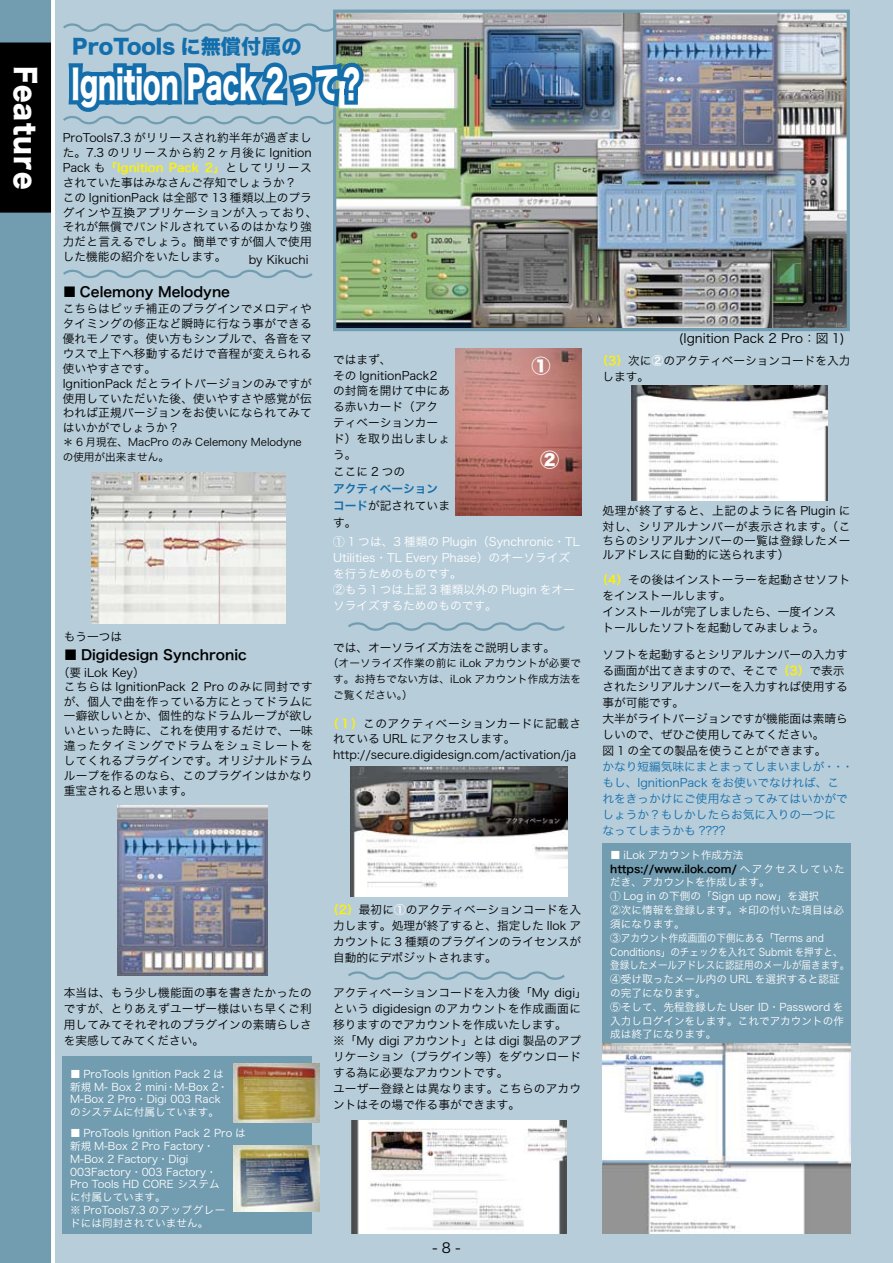
<style>
.page{position:relative;width:893px;height:1263px;background:#fff}
.page>*{position:absolute;margin:0;border:0;box-sizing:border-box;transform-origin:0 0}
.t1{font:39.3px "Hira Kaku Std W8";color:#fff;scale:.62 1}
.t2{font:28.05px "Hira Kaku Std W8";letter-spacing:.05em;color:#fff;scale:.91 1}
.t3{font:20.25px "Hira Kaku Std W8";color:#136eab}
.t4{font:19.2px "Hira Kaku Std W8";color:#fff}
.t5{font:13.8px "Hira Kaku Pro W6";color:#000}
.t6{font:13.8px "Hira Kaku Pro W3";color:#000}
.t7{font:12.75px "Hira Kaku Pro W3";color:#000}
.t8{font:11.7px/15.9px "Hira Kaku Pro W3";color:#000}
.t9{font:11.7px/15.9px "Hira Kaku Pro W3";color:#fff}
.t10{font:11.7px/15.9px "Hira Kaku Pro W3";color:#136eab}
.t11{font:11.7px/15.9px "Hira Kaku Pro W3";letter-spacing:.04em;color:#000}
.t12{font:11.7px "Hira Kaku Pro W6";color:#fff100}
.t13{font:11.7px "Hira Kaku Pro W6";color:#136eab}
.t14{font:10.65px/13.8px "Hira Kaku Pro W3";color:#fff}
.t15{font:10.65px/15.9px "Hira Kaku Pro W3";color:#000}
.t16{font:10.65px "Hira Kaku Pro W6";color:#000}
.s1{font-family:"Hira Kaku Pro W3";color:#000}
.s2{font-family:"Hira Kaku Pro W6";color:#136eab}
.s3{font-family:"Hira Kaku Pro W6";color:#fff100}
.s4{font-family:"Hira Kaku Pro W6";color:#fff}
.s5{font-family:"Hira Kaku Pro W3";color:#fff}
</style>
<div class="page">
<div style="left:55px;top:0;width:838px;height:1263px;background:#b7cdda"></div>
<div style="left:602px;top:843px;width:248px;height:390px;background:#729cb0"></div>
<svg style="left:63px;top:23px;width:270px;height:9px"></svg>
<div style="left:0;top:0;width:51px;height:1263px;background:#729cb0"></div>
<div style="left:0;top:43px;width:51px;height:170px;background:#000"></div>
<img style="left:337px;top:14px;width:509px;height:313px">
<div style="left:333px;top:10px;width:517px;height:321px;border:3px solid #729cb0"></div>
<img style="left:91px;top:472px;width:195px;height:152px">
<img style="left:117px;top:805px;width:150px;height:170px">
<img style="left:351px;top:766px;width:216px;height:130px">
<svg style="left:63px;top:269px;width:250px;height:10px"></svg>
<div style="left:63px;top:1056px;width:249px;height:177px;background:#729cb0"></div>
<img style="left:234px;top:1063px;width:85px;height:60px">
<img style="left:234px;top:1145px;width:86px;height:67px">
<svg style="left:348px;top:622px;width:217px;height:9px"></svg>
<img style="left:602px;top:1044px;width:248px;height:189px">
<img style="left:455px;top:349px;width:126px;height:167px">
<img style="left:63px;top:57px;width:780px;height:70px">
<img style="left:351px;top:1120px;width:216px;height:113px">
<img style="left:631px;top:386px;width:196px;height:114px">
<svg style="left:348px;top:971px;width:217px;height:9px"></svg>
<h2 class="t2" style="left:41px;top:66px;width:137px;rotate:90deg">Feature</h2>
<h3 class="t3" style="left:72px;top:35px;width:231px">ProTools に無償付属の</h3>
<h1 class="t1" style="left:72px;top:62px;width:473px">Ignition Pack 2 って？</h1>
<p class="t8" style="left:63px;top:129px;width:251px;line-height:14.9px">ProTools7.3 がリリースされ約半年が過ぎました。7.3 のリリースから約２ヶ月後に Ignition</p>
<p class="t12" style="left:63px;top:157px;width:251px"><span class="s1">Pack も</span>「Ignition Pack 2」<span class="s1">としてリリース</span></p>
<p class="t8" style="left:63px;top:174px;width:256px;line-height:14.9px">されていた事はみなさんご存知でしょうか？<br>この IgnitionPack は全部で 13 種類以上のプラグインや互換アプリケーションが入っており、それが無償でバンドルされているのはかなり強力だと言えるでしょう。簡単ですが個人で使用した機能の紹介をいたします。</p>
<p class="t5" style="left:63px;top:279px;width:169px">■ Celemony Melodyne</p>
<p class="t8" style="left:63px;top:301px;width:251px;line-height:14.9px">こちらはピッチ補正のプラグインでメロディやタイミングの修正など瞬時に行なう事ができる優れモノです。使い方もシンプルで、各音をマウスで上下へ移動するだけで音程が変えられる使いやすさです。<br>IgnitionPack だとライトバージョンのみですが使用していただいた後、使いやすさや感覚が伝われば正規バージョンをお使いになられてみてはいかがでしょうか？</p>
<p class="t15" style="left:63px;top:434px;width:241px;line-height:14.9px">＊ 6 月現在、MacPro のみ Celemony Melodyneの使用が出来ません。</p>
<p class="t8" style="left:249px;top:251px;width:61px">by Kikuchi</p>
<p class="t8" style="left:333px;top:350px;width:118px">ではまず、<br>その IgnitionPack2の封筒を開けて中にある赤いカード（アクティベーションカード）を取り出しましょう。<br>ここに 2 つの</p>
<p class="t13" style="left:333px;top:478px;width:107px">アクティベーション</p>
<p class="t8" style="left:333px;top:497px;width:118px;line-height:17px"><span class="s2">コード</span>が記されています。</p>
<h3 class="t4" style="left:531px;top:355px;width:21px">①</h3>
<h3 class="t4" style="left:540px;top:449px;width:21px">②</h3>
<p class="t8" style="left:64px;top:627px;width:60px">もう一つは</p>
<p class="t5" style="left:64px;top:642px;width:184px">■ Digidesign Synchronic</p>
<p class="t8" style="left:64px;top:664px;width:251px;line-height:14.7px;text-indent:-6px">（要 iLok Key）<br>こちらは IgnitionPack 2 Pro のみに同封ですが、個人で曲を作っている方にとってドラムに一癖欲しいとか、個性的なドラムループが欲しいといった時に、これを使用するだけで、一味違ったタイミングでドラムをシュミレートをしてくれるプラグインです。オリジナルドラムループを作るのなら、このプラグインはかなり重宝されると思います。</p>
<p class="t9" style="left:333px;top:533px;width:248px">① 1 つは、3 種類の Plugin（Synchronic・TL<br>Utilities・TL Every Phase）のオーソライズを行うためのものです。<br>②もう１つは上記 3 種類以外の Plugin をオーソライズするためのものです。</p>
<p class="t8" style="left:333px;top:639px;width:224px">では、オーソライズ方法をご説明します。</p>
<p class="t15" style="left:333px;top:654px;width:250px;text-align:justify;text-indent:-5px">（オーソライズ作業の前に iLok アカウントが必要です。お持ちでない方は、iLok アカウント作成方法をご覧ください。）</p>
<p class="t8" style="left:333px;top:714px;width:249px;text-indent:-6px"><span class="s3">（１）</span>このアクティベーションカードに記載されている URL にアクセスします。http://secure.digidesign.com/activation/ja</p>
<p class="t8" style="left:64px;top:984px;width:250px;text-align:justify">本当は、もう少し機能面の事を書きたかったのですが、とりあえずユーザー様はいち早くご利用してみてそれぞれのプラグインの素晴らしさを実感してみてください。</p>
<p class="t14" style="left:70px;top:1067px;width:159px;line-height:12.8px">■ ProTools Ignition Pack 2 は新規 M- Box 2 mini・M-Box 2・<br>M-Box 2 Pro・Digi 003 Rackのシステムに付属しています。</p>
<p class="t14" style="left:70px;top:1126px;width:177px;line-height:12.8px">■ ProTools Ignition Pack 2 Pro は新規 M-Box 2 Pro Factory・<br>M-Box 2 Factory・Digi<br>003Factory・003 Factory・<br>Pro Tools HD CORE システム<br>に付属しています。<br>※ ProTools7.3 のアップグレー<br>ドには同封されていません。</p>
<p class="t8" style="left:333px;top:901px;width:250px;text-align:justify;text-indent:-6px"><span class="s3">（2）</span>最初に<span class="s4">①</span>のアクティベーションコードを入力します。処理が終了すると、指定した Ilok アカウントに 3 種類のプラグインのライセンスが自動的にデポジットされます。</p>
<p class="t8" style="left:333px;top:984px;width:255px">アクティベーションコードを入力後「My digi」という digidesign のアカウントを作成画面に移りますのでアカウントを作成いたします。<br>※「My digi アカウント」とは digi 製品のアプリケーション（プラグイン等）をダウンロードする為に必要なアカウントです。<br>ユーザー登録とは異なります。こちらのアカウントはその場で作る事ができます。</p>
<p class="t6" style="left:432px;top:1236px;width:30px">- -</p>
<p class="t7" style="left:679px;top:327px;width:167px">(Ignition Pack 2 Pro：図 1)</p>
<p class="t8" style="left:602px;top:352px;width:250px;text-indent:-6px"><span class="s3">（3）</span>次に<span class="s4">②</span>のアクティベーションコードを入力します。</p>
<p class="t11" style="left:602px;top:502px;width:250px">処理が終了すると、上記のように各 Plugin に対し、シリアルナンバーが表示されます。（こ</p>
<p class="t8" style="left:602px;top:532px;width:250px;line-height:13.8px">ちらのシリアルナンバーの一覧は登録したメールアドレスに自動的に送られます）</p>
<p class="t8" style="left:602px;top:570px;width:250px;text-indent:-6px"><span class="s3">（4）</span>その後はインストーラーを起動させソフトをインストールします。<br>インストールが完了しましたら、一度インストールしたソフトを起動してみましょう。</p>
<p class="t8" style="left:602px;top:646px;width:247px">ソフトを起動するとシリアルナンバーの入力する画面が出てきますので、そこで<span class="s3">（3）</span>で表示されたシリアルナンバーを入力すれば使用する事が可能です。<br>大半がライトバージョンですが機能面は素晴らしいので、ぜひご使用してみてください。<br>図 1 の全ての製品を使うことができます。</p>
<p class="t10" style="left:602px;top:758px;width:252px">かなり短編気味にまとまってしまいましが・・・もし、IgnitionPack をお使いでなければ、これをきっかけにご使用なさってみてはいかがでしょうか？もしかしたらお気に入りの一つに<br>なってしまうかも ????</p>
<p class="t14" style="left:610px;top:847px;width:135px">■ iLok アカウント作成方法</p>
<p class="t16" style="left:610px;top:859px;width:236px">https://www.ilok.com/ <span class="s5">へアクセスしていた</span></p>
<p class="t14" style="left:610px;top:875px;width:241px">だき、アカウントを作成します。<br>① Log in の下側の「Sign up now」を選択<br>②次に情報を登録します。＊印の付いた項目は必須になります。<br>③アカウント作成画面の下側にある「Terms and<br>Conditions」のチェックを入れて Submit を押すと、登録したメールアドレスに認証用のメールが届きます。<br>④受け取ったメール内の URL を選択すると認証の完了になります。<br>⑤そして、先程登録した User ID・Password を入力しログインをします。これでアカウントの作成は終了になります。</p>
</div>
